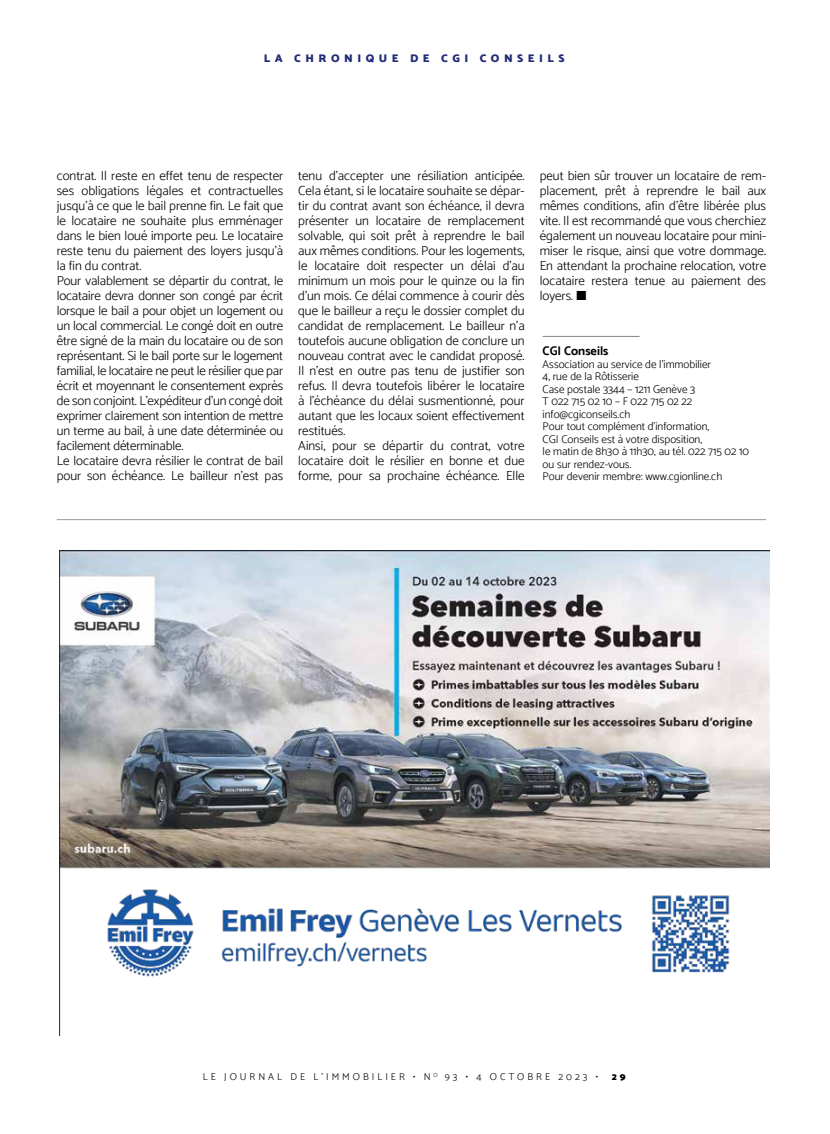
<style>
.page{position:relative;width:830px;height:1134px;background:#fff}
.page>*{position:absolute;margin:0;border:0;box-sizing:border-box;transform-origin:0 0}
.t1{font:300 13.12px/15px "Catamaran";color:#000}
.t2{font:700 12.5px "Catamaran";color:#000}
.t3{font:300 11.25px/12.5px "Catamaran";color:#000}
.t4{font:900 11.25px "Catamaran";letter-spacing:.4em;color:#232c77}
.t5{font:300 10px "Catamaran";letter-spacing:.3em;color:#000}
.t6{font:900 10px "Catamaran";color:#000}
</style>
<div class="page">
<hr style="left:57px;top:519px;width:708px;height:1px;background:#979696">
<img style="left:60px;top:550px;width:708px;height:486px">
<hr style="left:542px;top:336px;width:97px;height:1px;background:#838382">
<p class="t4" style="left:264px;top:51px;width:302px">LA CHRONIQUE DE CGI CONSEILS</p>
<p class="t1" style="left:57px;top:168px;width:228px">contrat. Il reste en effet tenu de respecter ses obligations légales et contractuelles jusqu’à ce que le bail prenne fin. Le fait que le locataire ne souhaite plus emménager dans le bien loué importe peu. Le locataire reste tenu du paiement des loyers jusqu’à la fin du contrat.<br>Pour valablement se départir du contrat, le locataire devra donner son congé par écrit lorsque le bail a pour objet un logement ou un local commercial. Le congé doit en outre être signé de la main du locataire ou de son représentant. Si le bail porte sur le logement familial, le locataire ne peut le résilier que par écrit et moyennant le consentement exprès de son conjoint. L’expéditeur d’un congé doit exprimer clairement son intention de mettre un terme au bail, à une date déterminée ou facilement déterminable.<br>Le locataire devra résilier le contrat de bail pour son échéance. Le bailleur n’est pas</p>
<p class="t1" style="left:298px;top:168px;width:228px">tenu d’accepter une résiliation anticipée.<br>Cela étant, si le locataire souhaite se dépar&shy;tir du contrat avant son échéance, il devra présenter un locataire de remplacement solvable, qui soit prêt à reprendre le bail aux mêmes conditions. Pour les logements, le locataire doit respecter un délai d’au minimum un mois pour le quinze ou la fin d’un mois. Ce délai commence à courir dès que le bailleur a reçu le dossier complet du candidat de remplacement. Le bailleur n’a toutefois aucune obligation de conclure un nouveau contrat avec le candidat proposé.<br>Il n’est en outre pas tenu de justifier son refus. Il devra toutefois libérer le locataire à l’échéance du délai susmentionné, pour autant que les locaux soient effectivement restitués.<br>Ainsi, pour se départir du contrat, votre locataire doit le résilier en bonne et due forme, pour sa prochaine échéance. Elle</p>
<p class="t1" style="left:539px;top:168px;width:228px;text-align:justify">peut bien sûr trouver un locataire de rem&shy;placement, prêt à reprendre le bail aux mêmes conditions, afin d’être libérée plus vite. Il est recommandé que vous cherchiez également un nouveau locataire pour mini&shy;miser le risque, ainsi que votre dommage.<br>En attendant la prochaine relocation, votre locataire restera tenue au paiement des loyers. ■</p>
<p class="t2" style="left:542px;top:344px;width:67px">CGI Conseils</p>
<p class="t3" style="left:542px;top:358px;width:208px">Association au service de l'immobilier<br>4, rue de la Rôtisserie<br>Case postale 3344 – 1211 Genève 3<br>T 022 715 02 10 – F 022 715 02 22 info@cgiconseils.ch<br>Pour tout complément d'information,<br>CGI Conseils est à votre disposition,<br>le matin de 8h30 à 11h30, au tél. 022 715 02 10 ou sur rendez-vous.<br>Pour devenir membre: www.cgionline.ch</p>
<p class="t5" style="left:203px;top:1070px;width:396px">LE JOURNAL DE L’IMMOBILIER • N <sup>O</sup> 93 • 4 OCTOBRE 2023 •</p>
<p class="t6" style="left:611px;top:1070px;width:15px">2 9</p>
</div>
